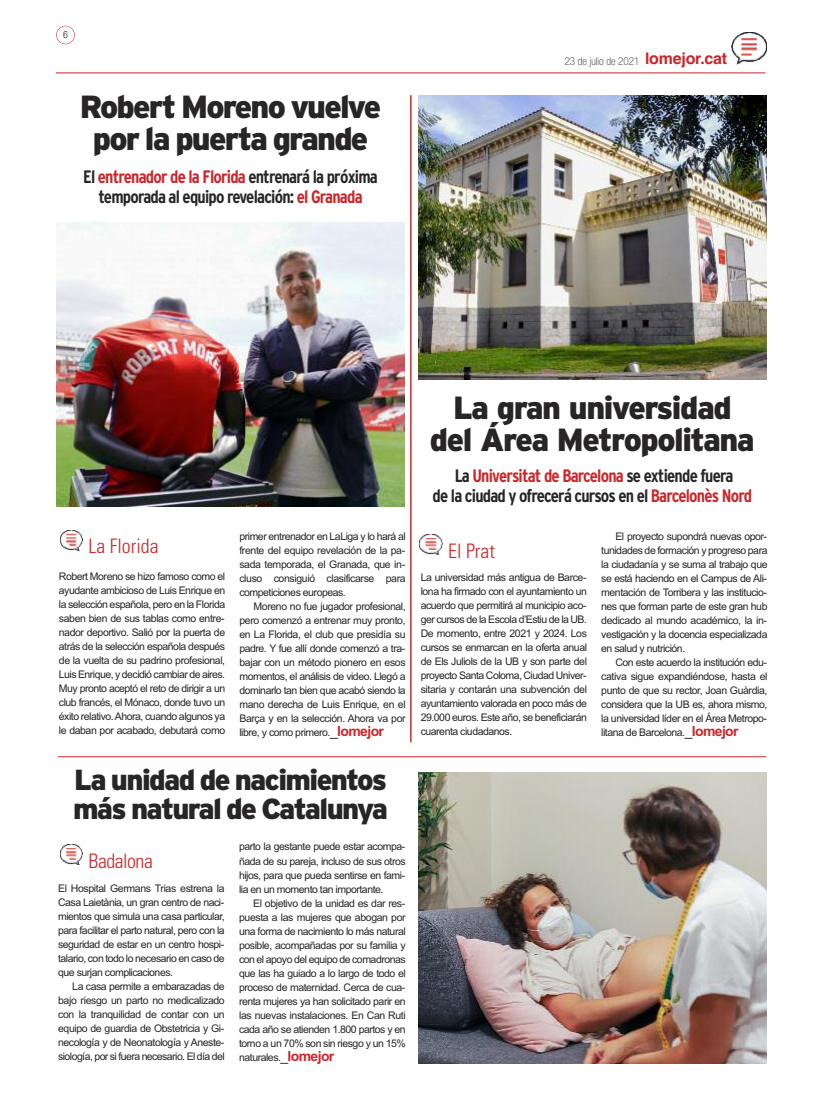
<style>
.page{position:relative;width:823px;height:1106px;background:#fff}
.page>*{position:absolute;margin:0;border:0;box-sizing:border-box;transform-origin:0 0}
.t1{font:900 32px/32px "Interstate";letter-spacing:-.055em;color:#272526;text-align:center}
.t2{font:900 29px/29px "Interstate";letter-spacing:-.055em;color:#272526}
.t3{font:300 condensed 20px "Univers LT Std";color:#cb262a}
.t4{font:300 condensed 20px "Univers LT Std";letter-spacing:-.025em;color:#cb262a}
.t5{font:700 condensed 18px/20px "Interstate";letter-spacing:-.045em;color:#272526;text-align:center}
.t6{font:100 condensed 11px "Helvetica Neue LT Std";color:#272526}
.t7{font:10.5px/14px "Arial";letter-spacing:-.045em;color:#272526;text-align:justify}
.t8{font:300 condensed 10px "Helvetica Neue LT Std";color:#272526}
.s1{color:#cb262a}
.s2{font-family:"Helvetica";font-weight:700;font-stretch:normal;font-size:16px;color:#cb262a}
.s3{font-size:14px}
.s4{font-weight:700;font-size:14px;color:#cb262a}
</style>
<div class="page">
<hr style="left:56px;top:72px;width:709px;height:1px;background:#cb262a">
<img style="left:731px;top:32px;width:34px;height:33px">
<div style="left:56px;top:26px;width:19px;height:18px;border:1px solid #cb262a;border-radius:50%"></div>
<img style="left:57px;top:223px;width:347px;height:283px">
<img style="left:418px;top:96px;width:347px;height:283px">
<img style="left:418px;top:772px;width:347px;height:291px">
<hr style="left:410px;top:95px;width:1px;height:647px;background:#cb262a">
<hr style="left:58px;top:756px;width:707px;height:1px;background:#cb262a">
<img style="left:60px;top:530px;width:22px;height:21px">
<img style="left:60px;top:844px;width:22px;height:21px">
<img style="left:419px;top:534px;width:23px;height:21px">
<p class="t8" style="left:63px;top:31px;width:6px">6</p>
<h1 class="t1" style="left:80px;top:91px;width:303px">Robert Moreno vuelve por la puerta grande</h1>
<h3 class="t5" style="left:83px;top:166px;width:296px">El <span class="s1">entrenador de la Florida</span> entrenará la próxima temporada al equipo revelación: <span class="s1">el Granada</span></h3>
<p class="t6" style="left:564px;top:57px;width:164px">23 de julio de 2021 <span class="s2">lomejor.cat</span></p>
<h3 class="t3" style="left:88px;top:539px;width:71px">La Florida</h3>
<p class="t7" style="left:59px;top:569px;width:168px">Robert Moreno se hizo famoso como el ayudante ambicioso de Luis Enrique en la selección española, pero en la Florida saben bien de sus tablas como entre&shy;nador deportivo. Salió por la puerta de atrás de la selección española después de la vuelta de su padrino profesional, Luis Enrique, y decidió cambiar de aires.<br>Muy pronto aceptó el reto de dirigir a un club francés, el Mónaco, donde tuvo un éxito relativo.Ahora, cuando algunos ya le daban por acabado, debutará como</p>
<p class="t7" style="left:239px;top:529px;width:168px">primer entrenador en LaLiga y lo hará al frente del equipo revelación de la pa&shy;sada temporada, el Granada, que in&shy;cluso consiguió clasificarse para competiciones europeas.</p>
<p class="t7" style="left:239px;top:599px;width:168px;text-indent:14px">Moreno no fue jugador profesional, pero comenzó a entrenar muy pronto, en La Florida, el club que presidía su padre. Y fue allí donde comenzó a tra&shy;bajar con un método pionero en esos momentos, el análisis de video. Llegó a dominarlo tan bien que acabó siendo la mano derecha de Luis Enrique, en el Barça y en la selección. Ahora va por libre, y como primero.<span class="s3">_</span><span class="s4">lomejor</span></p>
<h2 class="t2" style="left:73px;top:766px;width:316px">La unidad de nacimientos más natural de Catalunya</h2>
<h3 class="t4" style="left:88px;top:853px;width:66px">Badalona</h3>
<p class="t7" style="left:58px;top:881px;width:168px">El Hospital Germans Trias estrena la Casa Laietània, un gran centro de naci&shy;mientos que simula una casa particular, para facilitar el parto natural, pero con la seguridad de estar en un centro hospi&shy;talario, con todo lo necesario en caso de que surjan complicaciones.</p>
<p class="t7" style="left:58px;top:979px;width:168px;text-indent:14px">La casa permite a embarazadas de bajo riesgo un parto no medicalizado con la tranquilidad de contar con un equipo de guardia de Obstetricia y Gi&shy;necología y de Neonatología y Aneste&shy;siología, por si fuera necesario. El día del</p>
<p class="t7" style="left:239px;top:839px;width:168px">parto la gestante puede estar acompa&shy;ñada de su pareja, incluso de sus otros hijos, para que pueda sentirse en fami&shy;lia en un momento tan importante.</p>
<p class="t7" style="left:239px;top:895px;width:168px;text-indent:14px">El objetivo de la unidad es dar res&shy;puesta a las mujeres que abogan por una forma de nacimiento lo más natural posible, acompañadas por su familia y con el apoyo del equipo de comadronas que las ha guiado a lo largo de todo el proceso de maternidad. Cerca de cua&shy;renta mujeres ya han solicitado parir en las nuevas instalaciones. En Can Ruti cada año se atienden 1.800 partos y en torno a un 70% son sin riesgo y un 15% naturales.<span class="s3">_</span><span class="s4">lomejor</span></p>
<h1 class="t1" style="left:429px;top:392px;width:326px">La gran universidad del Área Metropolitana</h1>
<h3 class="t5" style="left:432px;top:465px;width:321px">La <span class="s1">Universitat de Barcelona</span> se extiende fuera<br>de la ciudad y ofrecerá cursos en el <span class="s1">Barcelonès Nord</span></h3>
<h3 class="t3" style="left:448px;top:543px;width:48px">El Prat</h3>
<p class="t7" style="left:420px;top:570px;width:168px">La universidad más antigua de Barce&shy;lona ha firmado con el ayuntamiento un acuerdo que permitirá al municipio aco&shy;ger cursos de la Escola d’Estiu de la UB.<br>De momento, entre 2021 y 2024. Los cursos se enmarcan en la oferta anual de Els Juliols de la UB y son parte del proyecto Santa Coloma, Ciudad Univer&shy;sitaria y contarán una subvención del ayuntamiento valorada en poco más de 29.000 euros. Este año, se beneficiarán cuarenta ciudadanos.</p>
<p class="t7" style="left:601px;top:529px;width:168px;text-indent:14px">El proyecto supondrá nuevas opor&shy;tunidades de formación y progreso para la ciudadanía y se suma al trabajo que se está haciendo en el Campus de Ali&shy;mentación de Torribera y las institucio&shy;nes que forman parte de este gran hub dedicado al mundo académico, la in&shy;vestigación y la docencia especializada en salud y nutrición.</p>
<p class="t7" style="left:601px;top:655px;width:168px;text-indent:14px">Con este acuerdo la institución edu&shy;cativa sigue expandiéndose, hasta el punto de que su rector, Joan Guàrdia, considera que la UB es, ahora mismo, la universidad líder en el Área Metropo&shy;litana de Barcelona.<span class="s3">_</span><span class="s4">lomejor</span></p>
</div>
